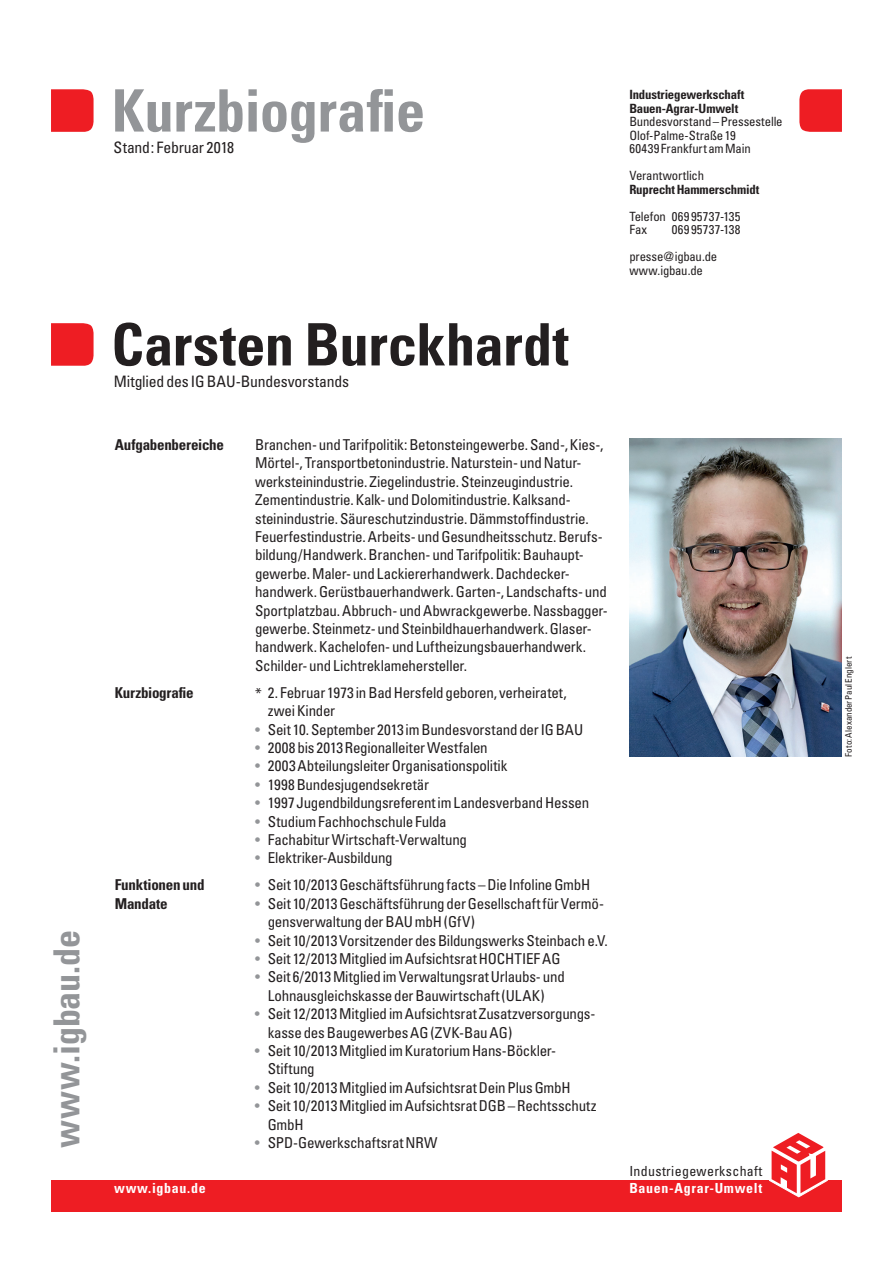
<style>
.page{position:relative;width:893px;height:1263px;background:#fff}
.page>*{position:absolute;margin:0;border:0;box-sizing:border-box;transform-origin:0 0}
.t1{font:700 condensed 58.5px "Univers";color:#231f20}
.t2{font:700 condensed 58.5px "Univers";letter-spacing:-.005em;color:#939598}
.t3{font:700 condensed 36px "Univers";letter-spacing:-.005em;color:#939598}
.t4{font:condensed 15.75px "Univers";letter-spacing:-.015em;color:#231f20}
.t5{font:condensed 15px/18.5px "Univers";letter-spacing:-.015em;color:#231f20}
.t6{font:700 condensed 15px "Univers";letter-spacing:-.015em;color:#231f20}
.t7{font:700 condensed 13.95px "Univers";letter-spacing:.05em;color:#fff}
.t8{font:condensed 13.95px "Univers";letter-spacing:.025em;color:#231f20}
.t9{font:condensed 12.75px/13.5px "Univers";letter-spacing:-.015em;color:#231f20}
.t10{font:700 condensed 12.75px/13.5px "Univers";letter-spacing:-.015em;color:#231f20}
.t11{font:condensed 9px "Univers";color:#231f20}
.s1{color:#939598}
</style>
<div class="page">
<div style="left:51px;top:1180px;width:791px;height:32px;background:#ee1d23"></div>
<svg style="left:769px;top:1133px;width:59px;height:64px"></svg>
<svg style="left:51px;top:89px;width:43px;height:43px;background:#ee262c"></svg>
<svg style="left:51px;top:323px;width:43px;height:43px;background:#ee262c"></svg>
<svg style="left:799px;top:89px;width:43px;height:43px;background:#ee262c"></svg>
<img style="left:629px;top:438px;width:213px;height:319px">
<h2 class="t3" style="left:45px;top:1148px;width:220px;rotate:-90deg">www.igbau.de</h2>
<h1 class="t2" style="left:112px;top:75px;width:315px">Kurzbiografie</h1>
<p class="t4" style="left:114px;top:137px;width:122px">Stand: Februar 2018</p>
<h1 class="t1" style="left:111px;top:309px;width:459px">Carsten Burckhardt</h1>
<p class="t4" style="left:114px;top:371px;width:237px">Mitglied des IG BAU-Bundesvorstands</p>
<p class="t6" style="left:115px;top:435px;width:111px">Aufgabenbereiche</p>
<p class="t5" style="left:255px;top:435px;width:354px">Branchen- und Tarifpolitik: Betonsteingewerbe. Sand-, Kies-, Mörtel-, Transportbetonindustrie. Naturstein- und Natur&shy;werksteinindustrie. Ziegelindustrie. Steinzeugindustrie.<br>Zementindustrie. Kalk- und Dolomitindustrie. Kalksand&shy;steinindustrie. Säureschutzindustrie. Dämmstoffindustrie.<br>Feuerfestindustrie. Arbeits- und Gesundheitsschutz. Berufs&shy;bildung/Handwerk. Branchen- und Tarifpolitik: Bauhaupt&shy;gewerbe. Maler- und Lackiererhandwerk. Dachdecker&shy;handwerk. Gerüstbauerhandwerk. Garten-, Landschafts- und Sportplatzbau. Abbruch- und Abwrackgewerbe. Nassbagger&shy;gewerbe. Steinmetz- und Steinbildhauerhandwerk. Glaser&shy;handwerk. Kachelofen- und Luftheizungsbauerhandwerk.<br>Schilder- und Lichtreklamehersteller.</p>
<p class="t6" style="left:115px;top:683px;width:80px">Kurzbiografie</p>
<p class="t5" style="left:268px;top:683px;width:300px;text-indent:-13px">* 2. Februar 1973 in Bad Hersfeld geboren, verheiratet, zwei Kinder</p>
<p class="t5" style="left:255px;top:720px;width:330px"><span class="s1">•</span> Seit 10. September 2013 im Bundesvorstand der IG BAU</p>
<p class="t5" style="left:255px;top:738px;width:234px"><span class="s1">•</span> 2008 bis 2013 Regionalleiter Westfalen</p>
<p class="t5" style="left:255px;top:757px;width:254px"><span class="s1">•</span> 2003 Abteilungsleiter Organisationspolitik</p>
<p class="t5" style="left:255px;top:775px;width:175px"><span class="s1">•</span> 1998 Bundesjugendsekretär</p>
<p class="t5" style="left:255px;top:793px;width:336px"><span class="s1">•</span> 1997 Jugendbildungsreferent im Landesverband Hessen</p>
<p class="t5" style="left:255px;top:812px;width:193px"><span class="s1">•</span> Studium Fachhochschule Fulda</p>
<p class="t5" style="left:255px;top:830px;width:214px"><span class="s1">•</span> Fachabitur Wirtschaft-Verwaltung</p>
<p class="t5" style="left:255px;top:849px;width:139px"><span class="s1">•</span> Elektriker-Ausbildung</p>
<p class="t6" style="left:115px;top:876px;width:91px">Funktionen und</p>
<p class="t5" style="left:255px;top:875px;width:337px"><span class="s1">•</span> Seit 10/2013 Geschäftsführung facts – Die Infoline GmbH</p>
<p class="t6" style="left:115px;top:894px;width:54px">Mandate</p>
<p class="t5" style="left:268px;top:894px;width:338px;text-indent:-13px"><span class="s1">•</span> Seit 10/2013 Geschäftsführung der Gesellschaft für Vermö&shy;gensverwaltung der BAU mbH (GfV)</p>
<p class="t5" style="left:255px;top:931px;width:354px"><span class="s1">•</span> Seit 10/2013 Vorsitzender des Bildungswerks Steinbach e.V.</p>
<p class="t5" style="left:255px;top:949px;width:307px"><span class="s1">•</span> Seit 12/2013 Mitglied im Aufsichtsrat HOCHTIEF AG</p>
<p class="t5" style="left:255px;top:968px;width:311px;text-align:center"><span class="s1">•</span> Seit 6/2013 Mitglied im Verwaltungsrat Urlaubs- und<br>Lohnausgleichskasse der Bauwirtschaft (ULAK)</p>
<p class="t5" style="left:268px;top:1004px;width:329px;text-indent:-13px"><span class="s1">•</span> Seit 12/2013 Mitglied im Aufsichtsrat Zusatzversorgungs&shy;kasse des Baugewerbes AG (ZVK-Bau AG)</p>
<p class="t5" style="left:268px;top:1041px;width:290px;text-indent:-13px"><span class="s1">•</span> Seit 10/2013 Mitglied im Kuratorium Hans-Böckler-<br>Stiftung</p>
<p class="t5" style="left:255px;top:1078px;width:317px"><span class="s1">•</span> Seit 10/2013 Mitglied im Aufsichtsrat Dein Plus GmbH</p>
<p class="t5" style="left:268px;top:1096px;width:330px;text-indent:-13px"><span class="s1">•</span> Seit 10/2013 Mitglied im Aufsichtsrat DGB – Rechtsschutz<br>GmbH</p>
<p class="t5" style="left:255px;top:1133px;width:184px"><span class="s1">•</span> SPD-Gewerkschaftsrat NRW</p>
<p class="t10" style="left:629px;top:88px;width:117px">Industriegewerkschaft<br>Bauen-Agrar-Umwelt</p>
<p class="t9" style="left:629px;top:115px;width:155px">Bundesvorstand – Pressestelle<br>Olof-Palme-Straße 19<br>60439 Frankfurt am Main</p>
<p class="t9" style="left:629px;top:169px;width:76px">Verantwortlich</p>
<p class="t10" style="left:629px;top:183px;width:132px">Ruprecht Hammerschmidt</p>
<p class="t9" style="left:629px;top:209px;width:113px">Telefon 069 95737-135<br>Fax</p>
<p class="t9" style="left:629px;top:216px;width:113px;line-height:27px;text-indent:43px">069 95737-138 presse@igbau.de</p>
<p class="t9" style="left:629px;top:263px;width:75px">www.igbau.de</p>
<p class="t8" style="left:629px;top:1162px;width:134px">Industriegewerkschaft</p>
<p class="t7" style="left:114px;top:1179px;width:93px">www.igbau.de</p>
<p class="t7" style="left:629px;top:1179px;width:134px">Bauen-Agrar-Umwelt</p>
<p class="t11" style="left:843px;top:757px;width:102px;rotate:-90deg">Foto: Alexander Paul Englert</p>
</div>
